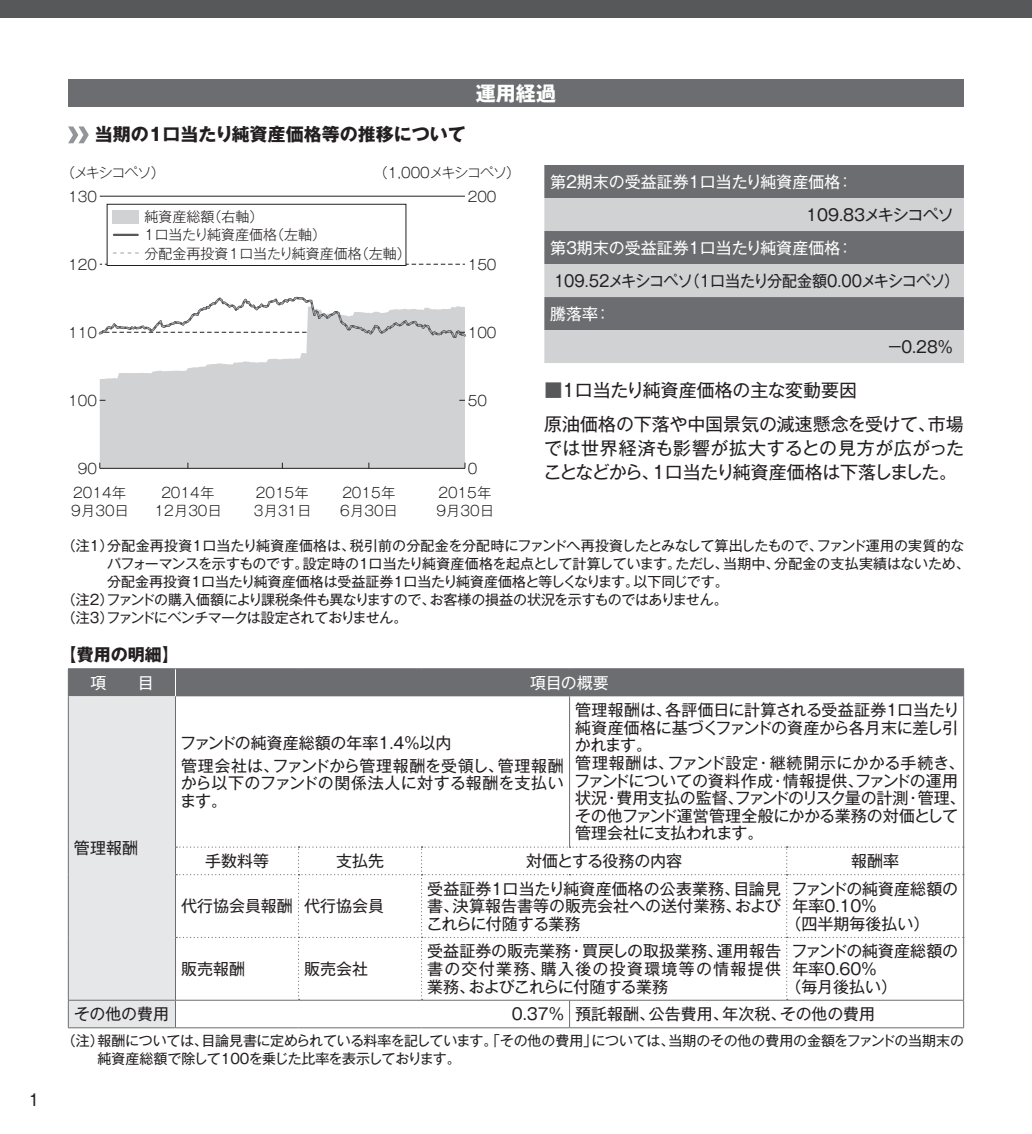
<style>
.page{position:relative;width:1032px;height:1134px;background:#fff}
.page>*{position:absolute;margin:0;border:0;box-sizing:border-box;transform-origin:0 0}
.t1{font:700 20px "Gothic MB101 Pr 5";color:#fff}
.t2{font:18px/33.6px "Gothic MB101 Pr 5";color:#231f20}
.t3{font:700 18px "Gothic MB101 Pr 5";color:#231f20}
.t4{font:700 17px "Gothic MB101 Pr 5";color:#231f20}
.t5{font:16px/17.6px "Gothic MB101 Pr 5";color:#231f20}
.t6{font:16px "Gothic MB101 Pr 5";color:#fff}
.t7{font:16px "Gothic MB101 Pr 5";letter-spacing:-.045em;color:#231f20;scale:.94 1}
.t8{font:16px "Gothic MB101 Pr 5";letter-spacing:-.045em;color:#231f20}
.t9{font:14px/18px "Gothic MB101 Pr 5";letter-spacing:-.015em;color:#231f20}
.t10{font:300 14px/17.8px "Gothic MB101 Pr 5";color:#231f20}
.t11{font:14px "Gothic MB101 Pr 5";letter-spacing:-.055em;color:#231f20}
.t12{font:300 14px "Gothic MB101 Pr 5";letter-spacing:-.07em;color:#231f20}
.s1{color:#57585a}
</style>
<div class="page">
<div style="left:0;top:0;width:1032px;height:17px;background:#57585a"></div>
<div style="left:68px;top:79px;width:896px;height:28px;background:#6c6d70"></div>
<svg style="left:68px;top:126px;width:21px;height:17px"></svg>
<svg style="left:100px;top:264px;width:365px;height:1px"></svg>
<hr style="left:100px;top:196px;width:365px;height:1px;background:#231f20">
<svg style="left:100px;top:340px;width:365px;height:128px;background:#d6d7d8"></svg>
<hr style="left:100px;top:468px;width:365px;height:1px;background:#231f20">
<svg style="left:98px;top:296px;width:368px;height:44px"></svg>
<svg style="left:100px;top:400px;width:365px;height:1px"></svg>
<div style="left:107px;top:204px;width:299px;height:62px;border:1px solid #231f20"></div>
<div style="left:113px;top:210px;width:26px;height:14px;background:#d1d2d4"></div>
<svg style="left:113px;top:252px;width:25px;height:2px"></svg>
<hr style="left:114px;top:234px;width:24px;height:2px;background:#57585a">
<div style="left:544px;top:165px;width:420px;height:33px;background:#6c6d70"></div>
<svg style="left:544px;top:198px;width:420px;height:165px;background:#a8a9ac"></svg>
<hr style="left:68px;top:668px;width:107px;height:1px;background:#6c6d70">
<hr style="left:175px;top:668px;width:123px;height:1px;background:#6c6d70">
<hr style="left:298px;top:668px;width:124px;height:1px;background:#6c6d70">
<hr style="left:422px;top:668px;width:147px;height:1px;background:#6c6d70">
<hr style="left:569px;top:668px;width:218px;height:1px;background:#6c6d70">
<hr style="left:787px;top:668px;width:177px;height:1px;background:#6c6d70">
<svg style="left:68px;top:669px;width:896px;height:359px"></svg>
<p class="t5" style="left:29px;top:1090px;width:12px">1</p>
<p class="t3" style="left:95px;top:119px;width:372px">当期の1口当たり純資産価格等の推移について</p>
<p class="t1" style="left:476px;top:76px;width:82px">運用経過</p>
<p class="t10" style="left:61px;top:163px;width:105px">（メキシコペソ）</p>
<p class="t10" style="left:68px;top:186px;width:30px">130</p>
<p class="t12" style="left:374px;top:161px;width:148px">（1,000メキシコペソ）</p>
<p class="t10" style="left:468px;top:186px;width:30px">200</p>
<p class="t10" style="left:68px;top:254px;width:30px">120</p>
<p class="t10" style="left:145px;top:207px;width:268px">純資産総額（右軸）<br>1口当たり純資産価格（左軸）<br>分配金再投資1口当たり純資産価格（左軸）</p>
<p class="t10" style="left:468px;top:254px;width:30px">150</p>
<p class="t10" style="left:68px;top:322px;width:30px">110</p>
<p class="t10" style="left:468px;top:322px;width:30px">100</p>
<p class="t10" style="left:68px;top:390px;width:30px">100</p>
<p class="t10" style="left:468px;top:390px;width:21px">50</p>
<p class="t10" style="left:78px;top:458px;width:21px">90</p>
<p class="t10" style="left:468px;top:458px;width:11px">0</p>
<p class="t10" style="left:71px;top:483px;width:59px">2014年<br>9月30日</p>
<p class="t10" style="left:254px;top:483px;width:59px">2015年<br>3月31日</p>
<p class="t10" style="left:155px;top:483px;width:69px;text-align:center">2014年<br>12月30日</p>
<p class="t10" style="left:340px;top:483px;width:59px">2015年<br>6月30日</p>
<p class="t10" style="left:436px;top:483px;width:59px">2015年<br>9月30日</p>
<p class="t6" style="left:550px;top:168px;width:304px">第2期末の受益証券１口当たり純資産価格：</p>
<p class="t8" style="left:806px;top:201px;width:149px">109.83メキシコペソ</p>
<p class="t6" style="left:550px;top:234px;width:304px">第3期末の受益証券１口当たり純資産価格：</p>
<p class="t7" style="left:554px;top:267px;width:433px">109.52メキシコペソ（1口当たり分配金額0.00メキシコペソ）</p>
<p class="t6" style="left:550px;top:300px;width:62px">騰落率：</p>
<p class="t5" style="left:887px;top:336px;width:67px">−0.28％</p>
<p class="t2" style="left:544px;top:372px;width:421px"><span class="s1">■</span>1口当たり純資産価格の主な変動要因<br>原油価格の下落や中国景気の減速懸念を受けて、市場</p>
<p class="t2" style="left:543px;top:434px;width:422px;line-height:24px">では世界経済も影響が拡大するとの見方が広がったことなどから、1口当たり純資産価格は下落しました。</p>
<p class="t9" style="left:62px;top:535px;width:904px">（注1）分配金再投資1口当たり純資産価格は、税引前の分配金を分配時にファンドへ再投資したとみなして算出したもので、ファンド運用の実質的な</p>
<p class="t9" style="left:107px;top:553px;width:864px">パフォーマンスを示すものです。設定時の1口当たり純資産価格を起点として計算しています。ただし、当期中、分配金の支払実績はないため、</p>
<p class="t9" style="left:107px;top:571px;width:623px">分配金再投資１口当たり純資産価格は受益証券１口当たり純資産価格と等しくなります。以下同じです。</p>
<p class="t9" style="left:62px;top:589px;width:667px">（注2）ファンドの購入価額により課税条件も異なりますので、お客様の損益の状況を示すものではありません。</p>
<p class="t11" style="left:62px;top:606px;width:347px">（注3）ファンドにベンチマークは設定されておりません。</p>
<p class="t4" style="left:60px;top:640px;width:121px">【費用の明細】</p>
<p class="t6" style="left:90px;top:669px;width:65px">項　　目</p>
<p class="t6" style="left:530px;top:669px;width:80px">項目の概要</p>
<p class="t5" style="left:74px;top:838px;width:65px">管理報酬</p>
<p class="t5" style="left:180px;top:729px;width:385px;line-height:23.2px">ファンドの純資産総額の年率1.4%以内<br>管理会社は、ファンドから管理報酬を受領し、管理報酬</p>
<p class="t5" style="left:180px;top:773px;width:385px">から以下のファンドの関係法人に対する報酬を支払います。</p>
<p class="t5" style="left:574px;top:700px;width:393px">管理報酬は、各評価日に計算される受益証券1口当たり純資産価格に基づくファンドの資産から各月末に差し引かれます。<br>管理報酬は、ファンド設定・継続開示にかかる手続き、ファンドについての資料作成・情報提供、ファンドの運用状況・費用支払の監督、ファンドのリスク量の計測・管理、その他ファンド運営管理全般にかかる業務の対価として管理会社に支払われます。</p>
<p class="t5" style="left:205px;top:851px;width:65px">手数料等</p>
<p class="t5" style="left:336px;top:851px;width:49px">支払先</p>
<p class="t5" style="left:526px;top:851px;width:158px">対価とする役務の内容</p>
<p class="t5" style="left:851px;top:851px;width:49px">報酬率</p>
<p class="t5" style="left:181px;top:896px;width:204px">代行協会員報酬 代行協会員</p>
<p class="t5" style="left:426px;top:878px;width:356px;text-align:justify">受益証券1口当たり純資産価格の公表業務、目論見書、決算報告書等の販売会社への送付業務、およびこれらに付随する業務</p>
<p class="t5" style="left:791px;top:878px;width:168px">ファンドの純資産総額の</p>
<p class="t5" style="left:792px;top:896px;width:86px">年率0.10%</p>
<p class="t5" style="left:785px;top:913px;width:145px">（四半期毎後払い）</p>
<p class="t5" style="left:181px;top:959px;width:65px">販売報酬</p>
<p class="t5" style="left:304px;top:959px;width:65px">販売会社</p>
<p class="t5" style="left:427px;top:941px;width:355px;text-align:justify">受益証券の販売業務・買戻しの取扱業務、運用報告書の交付業務、購入後の投資環境等の情報提供業務、およびこれらに付随する業務</p>
<p class="t5" style="left:791px;top:941px;width:168px">ファンドの純資産総額の</p>
<p class="t5" style="left:792px;top:959px;width:86px">年率0.60%</p>
<p class="t5" style="left:785px;top:976px;width:113px">（毎月後払い）</p>
<p class="t5" style="left:74px;top:1004px;width:97px">その他の費用</p>
<p class="t5" style="left:512px;top:1004px;width:365px">0.37％ 預託報酬、公告費用、年次税、その他の費用</p>
<p class="t9" style="left:98px;top:1030px;width:868px;text-indent:-36px">（注）報酬については、目論見書に定められている料率を記しています。「その他の費用」については、当期のその他の費用の金額をファンドの当期末の純資産総額で除して100を乗じた比率を表示しております。</p>
</div>
